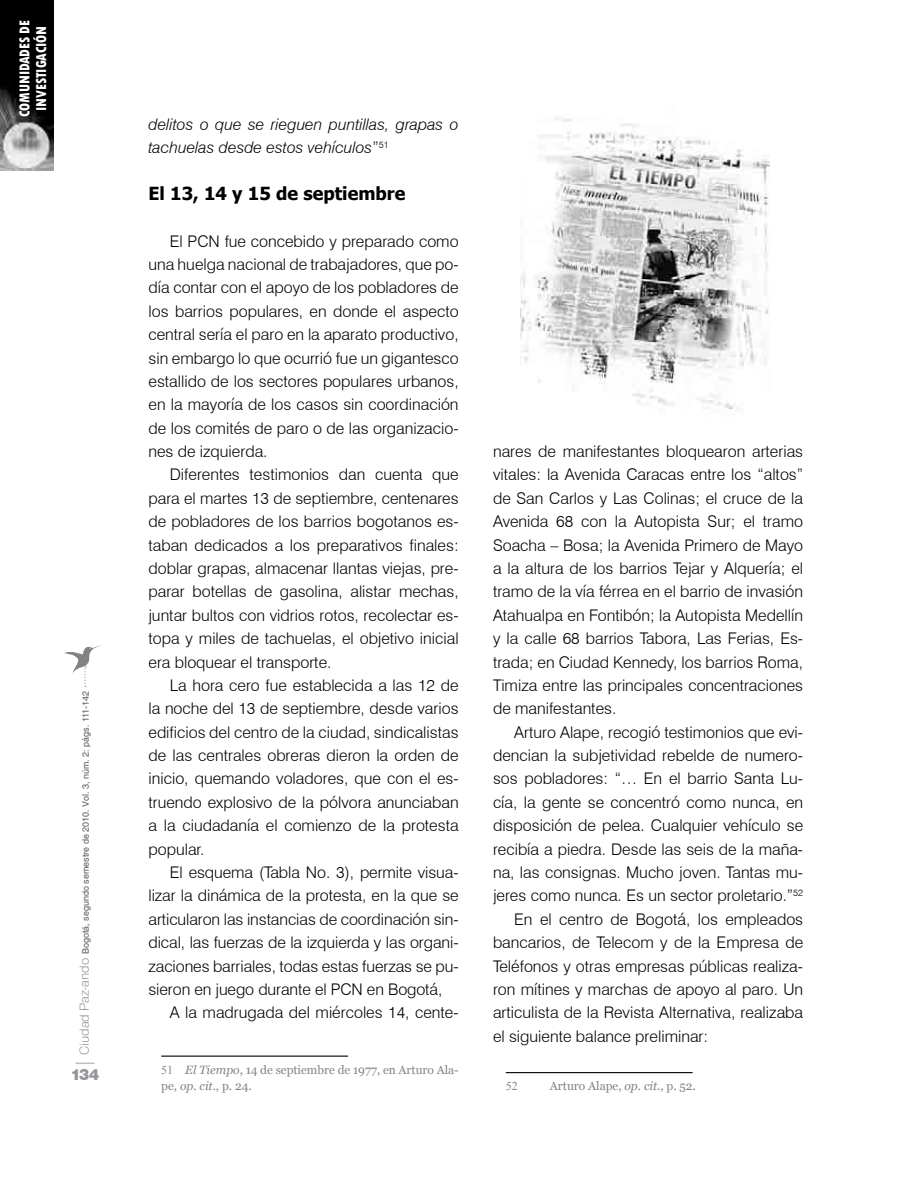
<style>
.page{position:relative;width:918px;height:1188px;background:#fff}
.page>*{position:absolute;margin:0;border:0;box-sizing:border-box;transform-origin:0 0}
.t1{font:700 18px "Tahoma";color:#000}
.t2{font:900 16.5px "Sans";color:#939598}
.t3{font:300 16.05px/23.4px "Swiss 721 BT";color:#000;text-align:justify}
.t4{font:italic 300 16.05px/23.4px "Swiss 721 BT";color:#000}
.t5{font:800 condensed 15px/16.5px "Tw Cen";letter-spacing:-.01em;color:#fff;text-align:center;scale:.96 1}
.t6{font:12px/16.5px "Georgia";color:#808284}
.t7{font:12px "Times New Roman";color:#808284}
.t8{font:9px "Sans";color:#58595b}
.s1{font-weight:300;font-size:13.5px;color:#939598}
.s2{font-style:normal}
.s3{font-family:"Times New Roman"}
.s4{font-style:italic}
</style>
<div class="page">
<img style="left:0;top:3px;width:54px;height:167px">
<svg style="left:76px;top:1063px;width:19px;height:1px"></svg>
<svg style="left:64px;top:645px;width:38px;height:42px"></svg>
<hr style="left:161px;top:1056px;width:187px;height:1px;background:#000">
<hr style="left:506px;top:1072px;width:187px;height:1px;background:#000">
<img style="left:520px;top:118px;width:250px;height:291px">
<p class="t5" style="left:17px;top:117px;width:102px;rotate:-90deg">COMUNIDADES DE<br>INVESTIGACIÓN</p>
<p class="t8" style="left:80px;top:1055px;width:366px;rotate:-90deg"><span class="s1">Ciudad Paz-ando</span> Bogotá, segundo semestre de 2010. Vol. 3, núm. 2: págs. 111-142</p>
<p class="t2" style="left:71px;top:1065px;width:20px">134</p>
<p class="t4" style="left:148px;top:112px;width:312px">delitos o que se rieguen puntillas, grapas o tachuelas desde estos vehículos<span class="s2">”</span><sup>51</sup></p>
<p class="t1" style="left:148px;top:181px;width:258px">El 13, 14 y 15 de septiembre</p>
<p class="t3" style="left:148px;top:229px;width:312px;text-indent:21px">El PCN fue concebido y preparado como una huelga nacional de trabajadores, que po&shy;día contar con el apoyo de los pobladores de los barrios populares, en donde el aspecto central sería el paro en la aparato productivo, sin embargo lo que ocurrió fue un gigantesco estallido de los sectores populares urbanos, en la mayoría de los casos sin coordinación de los comités de paro o de las organizacio&shy;nes de izquierda.</p>
<p class="t3" style="left:148px;top:463px;width:312px;text-indent:21px">Diferentes testimonios dan cuenta que para el martes 13 de septiembre, centenares de pobladores de los barrios bogotanos es&shy;taban dedicados a los preparativos finales: doblar grapas, almacenar llantas viejas, pre&shy;parar botellas de gasolina, alistar mechas, juntar bultos con vidrios rotos, recolectar es&shy;topa y miles de tachuelas, el objetivo inicial era bloquear el transporte.</p>
<p class="t3" style="left:148px;top:673px;width:312px;text-indent:21px">La hora cero fue establecida a las 12 de la noche del 13 de septiembre, desde varios edificios del centro de la ciudad, sindicalistas de las centrales obreras dieron la orden de inicio, quemando voladores, que con el es&shy;truendo explosivo de la pólvora anunciaban a la ciudadanía el comienzo de la protesta popular.</p>
<p class="t3" style="left:148px;top:860px;width:312px;text-indent:21px">El esquema (Tabla No. 3), permite visua&shy;lizar la dinámica de la protesta, en la que se articularon las instancias de coordinación sin&shy;dical, las fuerzas de la izquierda y las organi&shy;zaciones barriales, todas estas fuerzas se pu&shy;sieron en juego durante el PCN en Bogotá,</p>
<p class="t3" style="left:170px;top:1001px;width:290px">A la madrugada del miércoles 14, cente-</p>
<p class="t6" style="left:161px;top:1061px;width:299px"><span class="s3">51</span> <span class="s4">El Tiempo</span>, 14 de septiembre de 1977, en Arturo Ala&shy;pe, <span class="s4">op. cit</span>., p. 24.</p>
<p class="t3" style="left:493px;top:440px;width:312px">nares de manifestantes bloquearon arterias vitales: la Avenida Caracas entre los “altos” de San Carlos y Las Colinas; el cruce de la Avenida 68 con la Autopista Sur; el tramo Soacha – Bosa; la Avenida Primero de Mayo a la altura de los barrios Tejar y Alquería; el tramo de la vía férrea en el barrio de invasión Atahualpa en Fontibón; la Autopista Medellín y la calle 68 barrios Tabora, Las Ferias, Es&shy;trada; en Ciudad Kennedy, los barrios Roma, Timiza entre las principales concentraciones de manifestantes.</p>
<p class="t3" style="left:514px;top:720px;width:290px">Arturo Alape, recogió testimonios que evi-</p>
<p class="t3" style="left:493px;top:744px;width:312px">dencian la subjetividad rebelde de numero-</p>
<p class="t3" style="left:493px;top:767px;width:312px">sos pobladores: “… En el barrio Santa Lu-</p>
<p class="t3" style="left:493px;top:790px;width:312px">cía, la gente se concentró como nunca, en</p>
<p class="t3" style="left:493px;top:814px;width:312px">disposición de pelea. Cualquier vehículo se</p>
<p class="t3" style="left:493px;top:837px;width:312px">recibía a piedra. Desde las seis de la maña-</p>
<p class="t3" style="left:493px;top:860px;width:312px">na, las consignas. Mucho joven. Tantas mu-</p>
<p class="t3" style="left:493px;top:884px;width:312px">jeres como nunca. Es un sector proletario.”<sup>52</sup></p>
<p class="t3" style="left:514px;top:907px;width:290px">En el centro de Bogotá, los empleados</p>
<p class="t3" style="left:493px;top:931px;width:312px">bancarios, de Telecom y de la Empresa de</p>
<p class="t3" style="left:493px;top:954px;width:312px">Teléfonos y otras empresas públicas realiza-</p>
<p class="t3" style="left:493px;top:977px;width:312px">ron mítines y marchas de apoyo al paro. Un</p>
<p class="t3" style="left:493px;top:1001px;width:312px">articulista de la Revista Alternativa, realizaba</p>
<p class="t3" style="left:493px;top:1024px;width:217px">el siguiente balance preliminar:</p>
<p class="t7" style="left:506px;top:1078px;width:13px">52</p>
<p class="t6" style="left:550px;top:1078px;width:147px">Arturo Alape, <span class="s4">op. cit.</span>, p. 52.</p>
</div>
